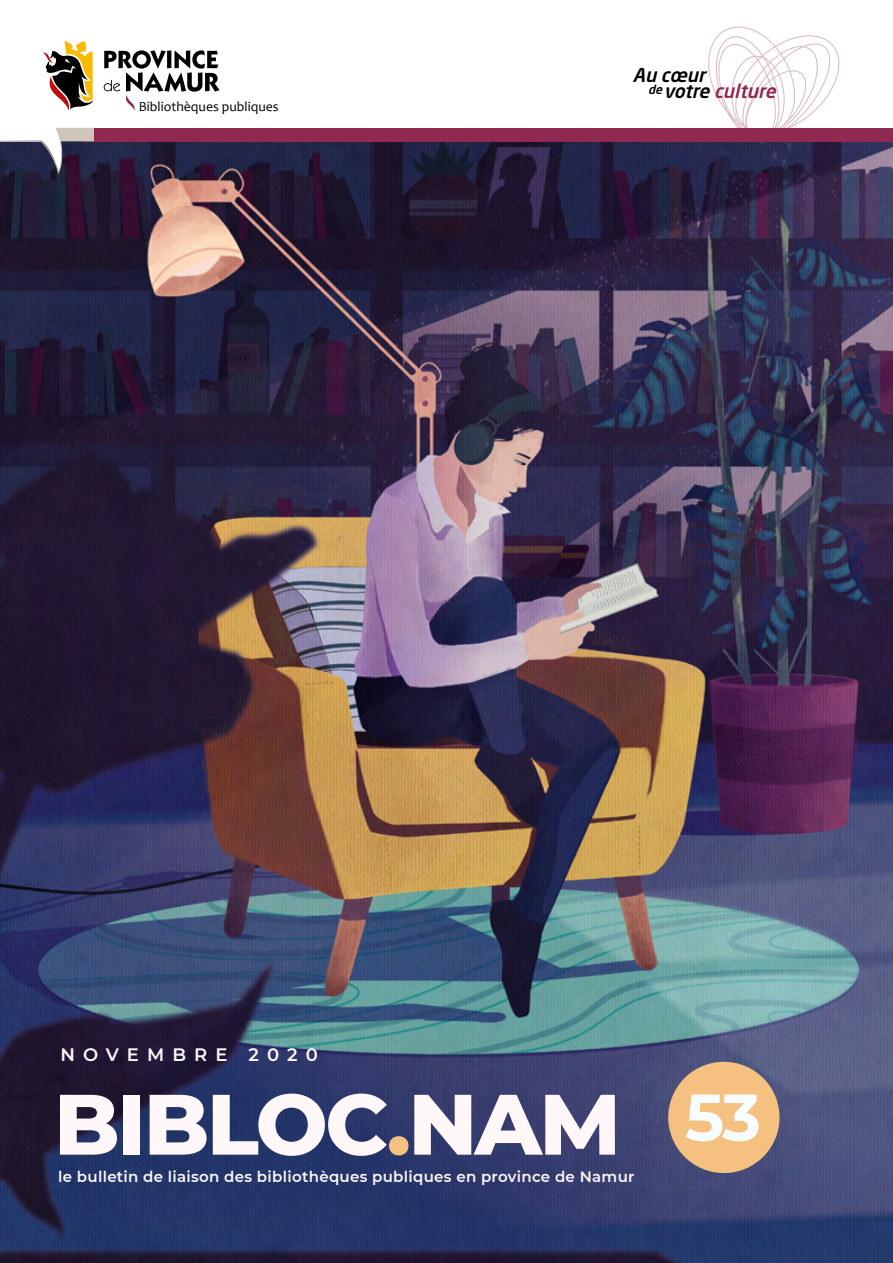
<style>
.page{position:relative;width:893px;height:1263px;background:#fff}
.page>*{position:absolute;margin:0;border:0;box-sizing:border-box;transform-origin:0 0}
.t1{font:800 85.5px "Montserrat";letter-spacing:-.03em;color:#fff7f8}
.t2{font:italic 500 18.9px/15.3px "Neo Sans Std";color:#000}
.t3{font:600 18px "Montserrat";letter-spacing:.45em;color:#fff7f8}
.t4{font:600 15px "Montserrat";letter-spacing:.02em;color:#fff7f8}
.t5{font:13.8px "Candara";color:#000}
.s1{color:#902951}
.s2{color:#f5c181}
</style>
<div class="page">
<img style="left:0;top:172px;width:893px;height:1091px">
<div style="left:668px;top:1062px;width:111px;height:111px;background:#f5c181;border-radius:50%"></div>
<svg style="left:56px;top:86px;width:837px;height:86px"></svg>
<svg style="left:701px;top:26px;width:146px;height:119px"></svg>
<div style="left:84px;top:128px;width:809px;height:14px;background:#902951"></div>
<svg style="left:0;top:128px;width:94px;height:46px"></svg>
<svg style="left:43px;top:41px;width:51px;height:71px"></svg>
<svg style="left:104px;top:50px;width:116px;height:61px"></svg>
<p class="t5" style="left:139px;top:98px;width:141px">Bibliothèques publiques</p>
<p class="t2" style="left:648px;top:67px;width:134px;text-indent:-15px">Au cœur<br><sup>de</sup> votre <span class="s1">culture</span></p>
<p class="t3" style="left:60px;top:1042px;width:259px">NOVEMBRE 2020</p>
<h1 class="t1" style="left:54px;top:1061px;width:708px">BIBLOC<span class="s2">.</span>NAM <sup>53</sup></h1>
<p class="t4" style="left:58px;top:1166px;width:578px">le bulletin de liaison des bibliothèques publiques en province de Namur</p>
</div>
